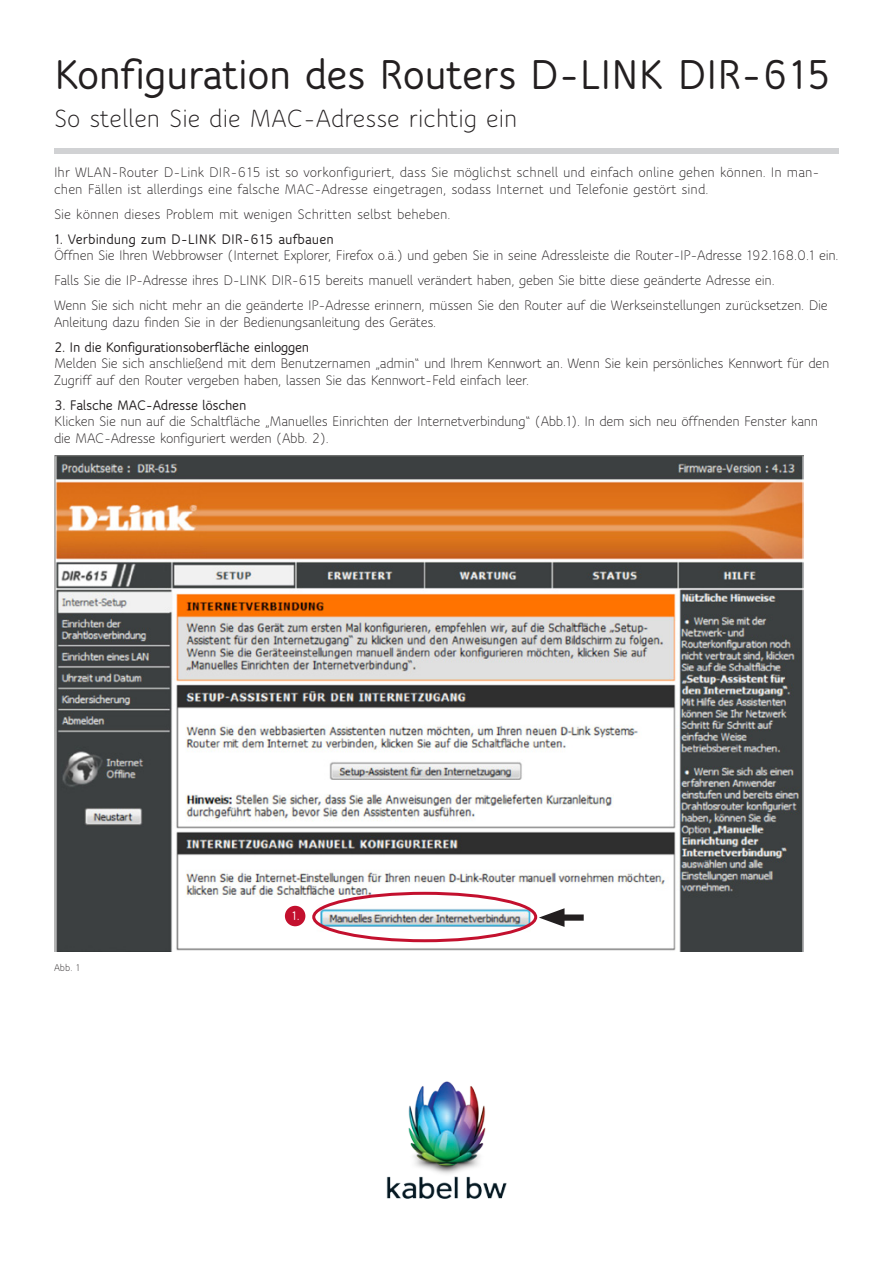
<style>
.page{position:relative;width:893px;height:1263px;background:#fff}
.page>*{position:absolute;margin:0;border:0;box-sizing:border-box;transform-origin:0 0}
.t1{font:700 45px "Speak OT";letter-spacing:-.01em;color:#231f20}
.t2{font:27px "Speak OT";color:#231f20}
.t3{font:15px/16.5px "Speak OT";letter-spacing:-.02em;color:#231f20}
.t4{font:15px/16.5px "Speak OT";color:#231f20}
.t5{font:700 13.5px "Speak OT";color:#fff}
._200_GRUNDTEXT_GROES{font:10.5px "Speak OT";color:#231f20}
.s1{font-weight:700}
</style>
<div class="page">
<div style="left:54px;top:149px;width:785px;height:5px;background:#d1d2d4"></div>
<img style="left:54px;top:455px;width:749px;height:497px">
<div style="left:552px;top:913px;width:32px;height:9px;background:#fff"></div>
<div style="left:554px;top:914px;width:30px;height:7px;background:#231f20"></div>
<svg style="left:532px;top:905px;width:35px;height:25px"></svg>
<div style="left:312px;top:892px;width:225px;height:50px;border:3px solid #c3102e;border-radius:50%"></div>
<div style="left:285px;top:906px;width:20px;height:20px;background:#c3102e;border-radius:50%"></div>
<img style="left:386px;top:1081px;width:121px;height:118px">
<p class="t1" style="left:54px;top:46px;width:779px">Konfiguration des Routers D-LINK DIR-615</p>
<p class="t2" style="left:54px;top:102px;width:465px">So stellen Sie die MAC-Adresse richtig ein</p>
<p class="t4" style="left:54px;top:164px;width:767px">Ihr WLAN-Router D-Link DIR-615 ist so vorkonfiguriert, dass Sie möglichst schnell und einfach online gehen können. In man&shy;chen Fällen ist allerdings eine falsche MAC-Adresse eingetragen, sodass Internet und Telefonie gestört sind.</p>
<p class="t4" style="left:54px;top:205px;width:398px">Sie können dieses Problem mit wenigen Schritten selbst beheben.</p>
<p class="t3" style="left:54px;top:230px;width:786px"><span class="s1">1. Verbindung zum D-LINK DIR-615 aufbauen<br></span>Öffnen Sie Ihren Webbrowser (Internet Explorer, Firefox o.ä.) und geben Sie in seine Adressleiste die Router-IP-Adresse 192.168.0.1 ein.</p>
<p class="t3" style="left:54px;top:272px;width:722px">Falls Sie die IP-Adresse ihres D-LINK DIR-615 bereits manuell verändert haben, geben Sie bitte diese geänderte Adresse ein.</p>
<p class="t3" style="left:54px;top:297px;width:775px">Wenn Sie sich nicht mehr an die geänderte IP-Adresse erinnern, müssen Sie den Router auf die Werkseinstellungen zurücksetzen. Die<br>Anleitung dazu finden Sie in der Bedienungsanleitung des Gerätes.</p>
<p class="t3" style="left:54px;top:338px;width:777px"><span class="s1">2. In die Konfigurationsoberfläche einloggen<br></span>Melden Sie sich anschließend mit dem Benutzernamen „admin“ und Ihrem Kennwort an. Wenn Sie kein persönliches Kennwort für den<br>Zugriff auf den Router vergeben haben, lassen Sie das Kennwort-Feld einfach leer.</p>
<p class="t3" style="left:54px;top:396px;width:766px"><span class="s1">3. Falsche MAC-Adresse löschen<br></span>Klicken Sie nun auf die Schaltfläche „Manuelles Einrichten der Internetverbindung“ (Abb.1). In dem sich neu öffnenden Fenster kann die MAC-Adresse konfiguriert werden (Abb. 2).</p>
<p class="_200_GRUNDTEXT_GROES" style="left:54px;top:961px;width:27px">Abb. 1</p>
<p class="t5" style="left:291px;top:907px;width:10px">1.</p>
</div>
